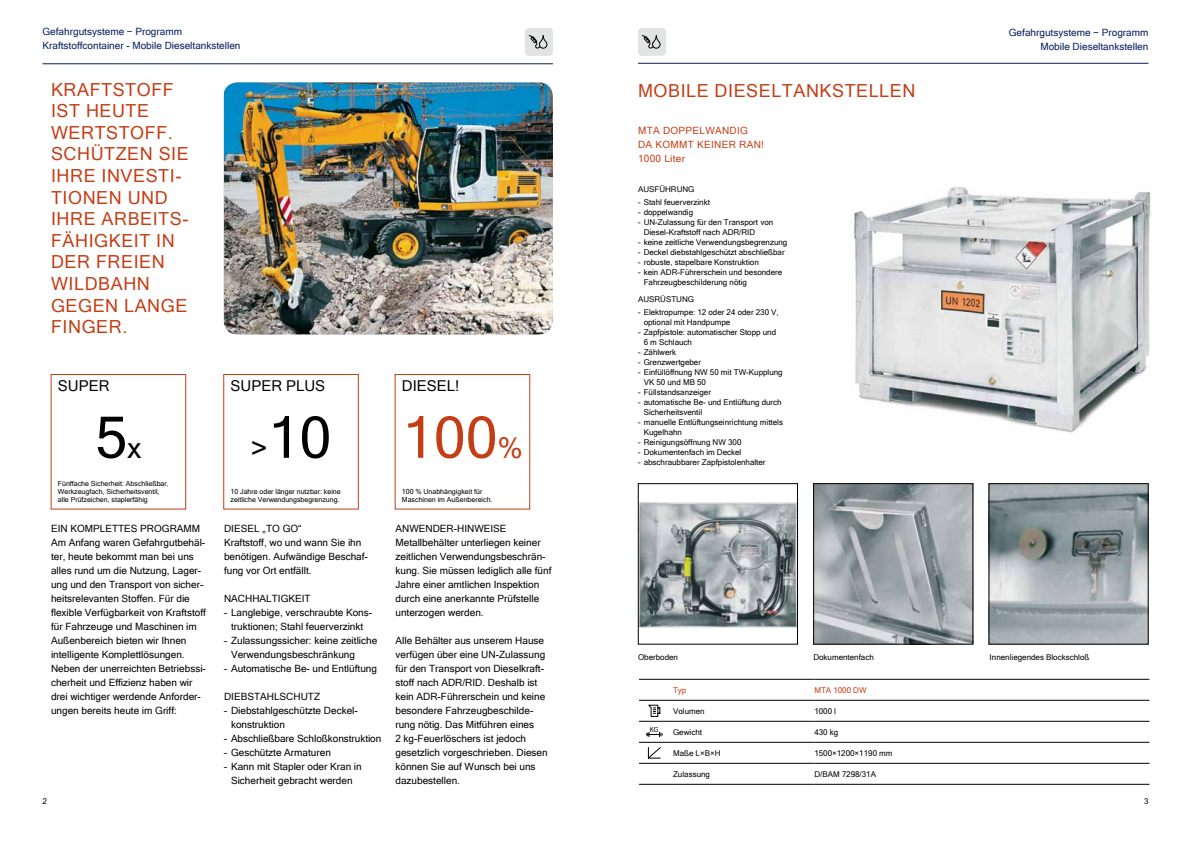
<style>
.page{position:relative;width:1191px;height:842px;background:#fff}
.page>*{position:absolute;margin:0;border:0;box-sizing:border-box;transform-origin:0 0}
.t1{font:57.4px "Microsoft Sans Serif";color:#c43d15}
.t2{font:57.4px "Microsoft Sans Serif";color:#000}
.t3{font:18px/21.6px "Microsoft Sans Serif";letter-spacing:.03em;color:#c43d15}
.t4{font:15px "Microsoft Sans Serif";color:#000}
.t5{font:10px/14px "Microsoft Sans Serif";color:#000}
.t6{font:10px/14px "Microsoft Sans Serif";color:#07205d}
.t7{font:10px/14px "Microsoft Sans Serif";letter-spacing:.03em;color:#c43d15}
.t8{font:8px/10px "Microsoft Sans Serif";color:#000}
.t9{font:8px "Microsoft Sans Serif";color:#c43d15}
.t10{font:7.3px "Myriad Pro";color:#000}
.t11{font:7px/8.4px "Microsoft Sans Serif";color:#000}
.s1{font-size:28.7px}
.s2{font-size:28.7px;color:#000}
.s3{color:#000}
</style>
<div class="page">
<img style="left:224px;top:82px;width:329px;height:252px">
<div style="left:525px;top:28px;width:28px;height:28px;background:#e2e3e3;border-radius:4px"></div>
<svg style="left:528px;top:35px;width:20px;height:14px"></svg>
<hr style="left:43px;top:64px;width:510px;height:1px;background:#07205d">
<div style="left:51px;top:374px;width:135px;height:135px;border:1px solid #c43d15"></div>
<div style="left:223px;top:374px;width:135px;height:135px;border:1px solid #c43d15"></div>
<div style="left:395px;top:374px;width:135px;height:135px;border:1px solid #c43d15"></div>
<img style="left:815px;top:485px;width:156px;height:157px">
<div style="left:813px;top:483px;width:160px;height:161px;border:1px solid #000"></div>
<img style="left:640px;top:502px;width:155px;height:125px">
<div style="left:638px;top:483px;width:159px;height:161px;border:1px solid #000"></div>
<img style="left:990px;top:485px;width:156px;height:157px">
<div style="left:988px;top:483px;width:160px;height:161px;border:1px solid #000"></div>
<img style="left:853px;top:186px;width:298px;height:247px">
<hr style="left:673px;top:721px;width:141px;height:1px;background:#000">
<hr style="left:673px;top:742px;width:141px;height:1px;background:#000">
<hr style="left:639px;top:679px;width:34px;height:1px;background:#000">
<hr style="left:673px;top:679px;width:141px;height:1px;background:#000">
<hr style="left:814px;top:679px;width:335px;height:1px;background:#000">
<hr style="left:673px;top:700px;width:141px;height:1px;background:#000">
<hr style="left:814px;top:700px;width:335px;height:1px;background:#000">
<hr style="left:673px;top:763px;width:141px;height:1px;background:#000">
<hr style="left:814px;top:763px;width:335px;height:1px;background:#000">
<hr style="left:814px;top:784px;width:335px;height:1px;background:#000">
<hr style="left:639px;top:700px;width:34px;height:1px;background:#000">
<hr style="left:639px;top:721px;width:34px;height:1px;background:#000">
<hr style="left:814px;top:721px;width:335px;height:1px;background:#000">
<hr style="left:639px;top:742px;width:34px;height:1px;background:#000">
<hr style="left:814px;top:742px;width:335px;height:1px;background:#000">
<hr style="left:639px;top:763px;width:34px;height:1px;background:#000">
<hr style="left:639px;top:784px;width:34px;height:1px;background:#000">
<hr style="left:673px;top:784px;width:141px;height:1px;background:#000">
<svg style="left:648px;top:704px;width:12px;height:13px"></svg>
<svg style="left:646px;top:732px;width:17px;height:5px"></svg>
<svg style="left:647px;top:747px;width:14px;height:12px"></svg>
<hr style="left:638px;top:63px;width:510px;height:1px;background:#07205d">
<div style="left:638px;top:28px;width:28px;height:28px;background:#e2e3e3;border-radius:4px"></div>
<svg style="left:641px;top:35px;width:20px;height:14px"></svg>
<p class="t6" style="left:43px;top:24px;width:199px">Gefahrgutsysteme − Programm<br>Kraftstoffcontainer - M obile Dieseltankstellen</p>
<h2 class="t3" style="left:51px;top:78px;width:139px">KRAFTSTOFF<br>IST HEUTE<br>WERTSTOFF.<br>SCHÜTZEN SI E<br>I HRE INVESTI-<br>TION</h2>
<h2 class="t3" style="left:51px;top:186px;width:139px;text-indent:45px">EN UND<br>I HRE ARBEITS-<br>FÄHIGKEIT IN<br>DER FREI EN<br>WILDB</h2>
<h2 class="t3" style="left:51px;top:272px;width:138px;text-indent:60px">AHN<br>GEGEN LANGE<br>FINGER.</h2>
<h3 class="t4" style="left:58px;top:376px;width:21px">super</h3>
<h3 class="t4" style="left:230px;top:376px;width:95px">SUPER PLUS</h3>
<h3 class="t4" style="left:402px;top:376px;width:59px">DI ESEL!</h3>
<h1 class="t2" style="left:95px;top:400px;width:48px">5<span class="s1">x</span></h1>
<h1 class="t1" style="left:251px;top:400px;width:274px"><span class="s2">&gt;</span><span class="s3">10</span> 100<span class="s1">%</span></h1>
<p class="t11" style="left:58px;top:478px;width:112px">Fünffache Sicherheit: Abschließbar,<br>Werkzeugfach, Sicherheitsventil, alle Prüfzeichen, staplerfähig</p>
<p class="t5" style="left:51px;top:521px;width:156px;text-indent:42px">PLETTES PROGRAMM<br>Am Anfang waren Gefahrgutbehäl&shy;ter, heute bekommt man bei uns alles rund um die N utzung, Lager&shy;ung und den Transport von sicher&shy;heitsrelevanten Stoffen. Für die flexible Verfügbarkeit von Kraftstoff für Fahrzeuge und Maschinen im<br>Außenbereich bieten wir I hnen intelligente Komplettlösungen.<br>Neben der unerreichten Betriebssi&shy;cherheit und Effizienz haben wir drei wichtiger werdende Anforder&shy;ungen bereits heute im Griff:</p>
<p class="t5" style="left:51px;top:521px;width:28px">EIN KOM</p>
<p class="t11" style="left:230px;top:487px;width:112px">10 Jahre oder länger nutzbar: keine zeitliche Verwendungsbegrenzung.</p>
<p class="t5" style="left:224px;top:521px;width:145px">DI ESEL „TO GO“<br>Kraftstoff, wo und wann Sie ihn benötigen. Aufwändige Beschaf&shy;fung vor Ort entfällt.</p>
<p class="t5" style="left:224px;top:591px;width:16px">nachha</p>
<p class="t5" style="left:266px;top:591px;width:43px">ltigkeit</p>
<p class="t5" style="left:224px;top:605px;width:150px;text-align:center">– Langlebige, verschraubte Kons&shy;truktionen; Stahl feuerverzinkt</p>
<p class="t5" style="left:231px;top:633px;width:148px;text-indent:-7px">– Zulassungssicher: keine zeitliche<br>Verwendungsbeschränkung</p>
<p class="t5" style="left:224px;top:661px;width:154px">– Automatische Be- und Entlüftung</p>
<p class="t5" style="left:224px;top:689px;width:38px">Diebstah</p>
<p class="t5" style="left:274px;top:689px;width:20px">lschutz</p>
<p class="t5" style="left:231px;top:703px;width:128px;text-indent:-7px">– D iebstahlgeschützte Deckel&shy;konstruktion</p>
<p class="t5" style="left:224px;top:731px;width:159px">– Abschließbare Schloßkonstruktion</p>
<p class="t5" style="left:224px;top:745px;width:108px">– Geschützte Armaturen</p>
<p class="t5" style="left:224px;top:759px;width:139px">– Kann mit Stapler oder Kran in<br>Sicherheit gebracht werden</p>
<p class="t11" style="left:402px;top:487px;width:92px">100 % Unabhängigkeit für<br>Maschinen im Außenbereich.</p>
<p class="t5" style="left:395px;top:521px;width:157px">Anwender-Hinweise<br>Metallbehälter unterliegen keiner zeitlichen Verwendungsbeschrän&shy;kung. Sie müssen lediglich alle fünf<br>Jahre einer amtlichen I nspektion durch eine anerkannte Prüfstelle unterzogen werden.</p>
<p class="t5" style="left:395px;top:633px;width:154px">Alle Behälter aus unserem Hause verfügen über eine UN-Zulassung für den Transport von Dieselkraft&shy;stoff nach ADR/RID . Deshalb ist kein ADR-Führerschein und keine besondere Fahrzeugbeschilde&shy;rung nötig. Das M itführen eines<br>2 kg-Feuerlöschers ist jedoch gesetzlich vorgeschrieben. Diesen können Sie auf Wunsch bei uns dazubestellen.</p>
<h2 class="t3" style="left:638px;top:80px;width:279px">Mobile Dieseltankstellen</h2>
<p class="t7" style="left:638px;top:123px;width:127px;text-indent:61px">lwandig<br>Da kommt keiner ran!<br>1000 Liter</p>
<p class="t7" style="left:638px;top:123px;width:48px">MTA Doppe</p>
<p class="t8" style="left:638px;top:184px;width:58px">AUSFÜHRUNG</p>
<p class="t8" style="left:638px;top:197px;width:73px">– Stahl feuerverzinkt</p>
<p class="t8" style="left:638px;top:207px;width:57px">– doppelwandig</p>
<p class="t8" style="left:643px;top:217px;width:131px;text-indent:-6px">– UN-Zulassung für den Transport von<br>Diesel-Kraftstoff nach ADR/RID</p>
<p class="t8" style="left:638px;top:237px;width:151px">– keine zeitliche Verwendungsbegrenzung</p>
<p class="t8" style="left:638px;top:247px;width:148px">– Deckel diebstahlgeschützt abschließbar</p>
<p class="t8" style="left:638px;top:257px;width:122px">– robuste, stapelbare Konstruktion</p>
<p class="t8" style="left:643px;top:267px;width:140px;text-indent:-6px">– kein ADR-Führerschein und besondere<br>Fahrzeugbeschilderung nötig</p>
<p class="t8" style="left:638px;top:294px;width:57px">AUSRÜSTUNG</p>
<p class="t8" style="left:643px;top:307px;width:137px;text-indent:-6px">– Elektropumpe: 12 oder 24 oder 230 V, optional mit Handpumpe</p>
<p class="t8" style="left:643px;top:327px;width:134px;text-indent:-6px">– Zapfpistole: automatischer Stopp und<br>6 m Schlauch</p>
<p class="t8" style="left:638px;top:347px;width:40px">– Zählwerk</p>
<p class="t8" style="left:638px;top:357px;width:65px">– Grenzwertgeber</p>
<p class="t8" style="left:643px;top:367px;width:141px;text-indent:-6px">– Einfüllöffnung NW 50 mit TW-Kupplung<br>VK 50 und MB 50</p>
<p class="t8" style="left:638px;top:387px;width:74px">– Füllstandsanzeiger</p>
<p class="t8" style="left:643px;top:397px;width:140px;text-indent:-6px">– automatische Be- und Entlüftung durch<br>Sicherheitsventil</p>
<p class="t8" style="left:643px;top:417px;width:141px;text-indent:-6px">– manuelle Entlüftungseinrichtung mittels<br>Kugelhahn</p>
<p class="t8" style="left:638px;top:437px;width:105px">– Reinigungsöffnung NW 300</p>
<p class="t8" style="left:638px;top:447px;width:105px">– Dokumentenfach im Deckel</p>
<p class="t8" style="left:638px;top:457px;width:129px">– abschraubbarer Zapfpistolenhalter</p>
<p class="t6" style="left:1009px;top:25px;width:141px;text-align:right">Gefahrgutsysteme − Programm<br>Mobile Dieseltankstellen</p>
<p class="t8" style="left:638px;top:652px;width:42px">Oberboden</p>
<p class="t8" style="left:813px;top:652px;width:62px">Dokumentenfach</p>
<p class="t8" style="left:989px;top:652px;width:101px">I nnenliegendes Blockschloß</p>
<p class="t9" style="left:673px;top:685px;width:15px">Typ</p>
<p class="t9" style="left:814px;top:685px;width:54px">MTA 1000 DW</p>
<p class="t8" style="left:673px;top:705px;width:33px">Volumen</p>
<p class="t8" style="left:814px;top:705px;width:23px">1000 l</p>
<p class="t10" style="left:650px;top:725px;width:10px">KG</p>
<p class="t8" style="left:673px;top:726px;width:30px">Gewicht</p>
<p class="t8" style="left:814px;top:726px;width:25px">430 kg</p>
<p class="t8" style="left:673px;top:747px;width:49px">Maße L×B×H</p>
<p class="t8" style="left:814px;top:747px;width:80px">1500×1200×1190 mm</p>
<p class="t8" style="left:673px;top:768px;width:38px">Zulassung</p>
<p class="t8" style="left:814px;top:768px;width:63px">D/BAM 7298/31A</p>
<p class="t8" style="left:43px;top:796px;width:6px">2</p>
<p class="t8" style="left:1144px;top:796px;width:6px">3</p>
</div>
